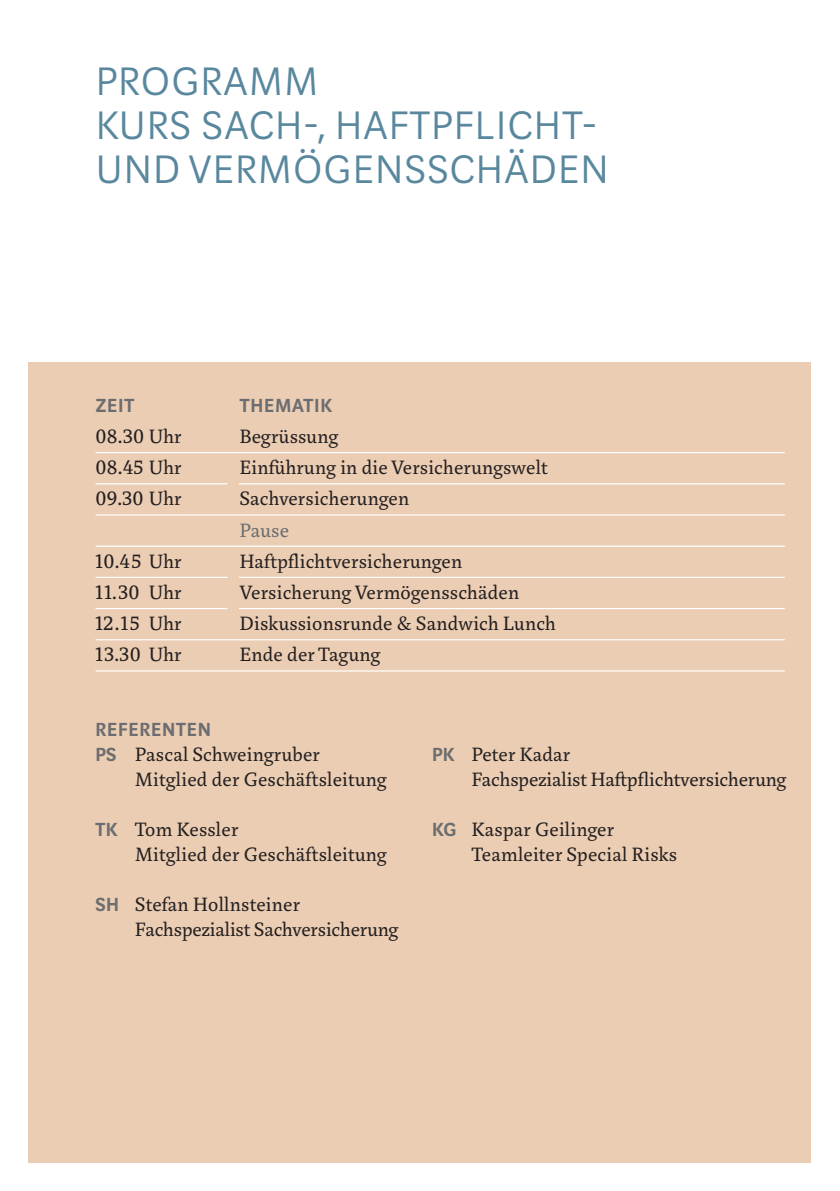
<style>
.page{position:relative;width:840px;height:1191px;background:#fff}
.page>*{position:absolute;margin:0;border:0;box-sizing:border-box;transform-origin:0 0}
.t1{font:300 44px/44px "Marat Sans";letter-spacing:.04em;color:#59889e}
.t2{font:21px/25px "Marat";letter-spacing:.015em;color:#231f20}
.t3{font:600 21px "Marat Sans";letter-spacing:.04em;color:#6c6d70}
.t4{font:21px "Marat";letter-spacing:.015em;color:#6c6d70}
.s1{font-family:"Marat Sans";font-weight:600;color:#6c6d70}
</style>
<div class="page">
<div style="left:28px;top:362px;width:782px;height:800px;background:#ebcdb3"></div>
<hr style="left:95px;top:452px;width:689px;height:1px;background:#fff">
<hr style="left:95px;top:483px;width:689px;height:1px;background:#fff">
<hr style="left:95px;top:514px;width:689px;height:1px;background:#fff">
<hr style="left:95px;top:545px;width:689px;height:2px;background:#fff">
<hr style="left:95px;top:577px;width:689px;height:1px;background:#fff">
<hr style="left:95px;top:608px;width:689px;height:1px;background:#fff">
<hr style="left:95px;top:639px;width:689px;height:1px;background:#fff">
<hr style="left:95px;top:670px;width:689px;height:1px;background:#fff">
<div style="left:227px;top:561px;width:12px;height:70px;background:#ebcdb3"></div>
<div style="left:227px;top:463px;width:12px;height:37px;background:#ebcdb3"></div>
<h1 class="t1" style="left:96px;top:60px;width:513px">PROGRAMM<br>KURS SACH-, HAFTPFLICHT-<br>UND VERMÖGENSSCHÄDEN</h1>
<p class="t3" style="left:96px;top:394px;width:40px">ZEIT</p>
<p class="t3" style="left:239px;top:394px;width:94px">THEMATIK</p>
<p class="t2" style="left:95px;top:424px;width:87px">08.30 Uhr</p>
<p class="t2" style="left:239px;top:424px;width:100px">Begrüssung</p>
<p class="t2" style="left:95px;top:455px;width:87px">08.45 Uhr</p>
<p class="t2" style="left:239px;top:455px;width:309px">Einführung in die Versicherungswelt</p>
<p class="t2" style="left:95px;top:486px;width:87px">09.30 Uhr</p>
<p class="t2" style="left:239px;top:486px;width:171px">Sachversicherungen</p>
<p class="t4" style="left:239px;top:518px;width:51px">Pause</p>
<p class="t2" style="left:95px;top:549px;width:87px">10.45 Uhr</p>
<p class="t2" style="left:239px;top:549px;width:224px">Haftpflichtversicherungen</p>
<p class="t2" style="left:95px;top:580px;width:87px">11.30 Uhr</p>
<p class="t2" style="left:239px;top:580px;width:281px">Versicherung Vermögensschäden</p>
<p class="t2" style="left:95px;top:611px;width:87px">12.15 Uhr</p>
<p class="t2" style="left:239px;top:611px;width:317px">Diskussionsrunde &amp; Sandwich Lunch</p>
<p class="t2" style="left:95px;top:642px;width:87px">13.30 Uhr</p>
<p class="t2" style="left:239px;top:642px;width:142px">Ende der Tagung</p>
<p class="t3" style="left:96px;top:718px;width:117px">REFERENTEN</p>
<p class="t2" style="left:135px;top:742px;width:253px;text-indent:-40px"><span class="s1">PS</span> Pascal Schweingruber<br>Mitglied der Geschäftsleitung</p>
<p class="t2" style="left:135px;top:817px;width:253px;text-indent:-40px"><span class="s1">TK</span> Tom Kessler<br>Mitglied der Geschäftsleitung</p>
<p class="t2" style="left:135px;top:892px;width:264px;text-indent:-40px"><span class="s1">SH</span> Stefan Hollnsteiner<br>Fachspezialist Sachversicherung</p>
<p class="t2" style="left:471px;top:742px;width:316px;text-indent:-40px"><span class="s1">PK</span> Peter Kadar<br>Fachspezialist Haftpflichtversicherung</p>
<p class="t2" style="left:471px;top:817px;width:207px;text-indent:-40px"><span class="s1">KG</span> Kaspar Geilinger<br>Teamleiter Special Risks</p>
</div>
